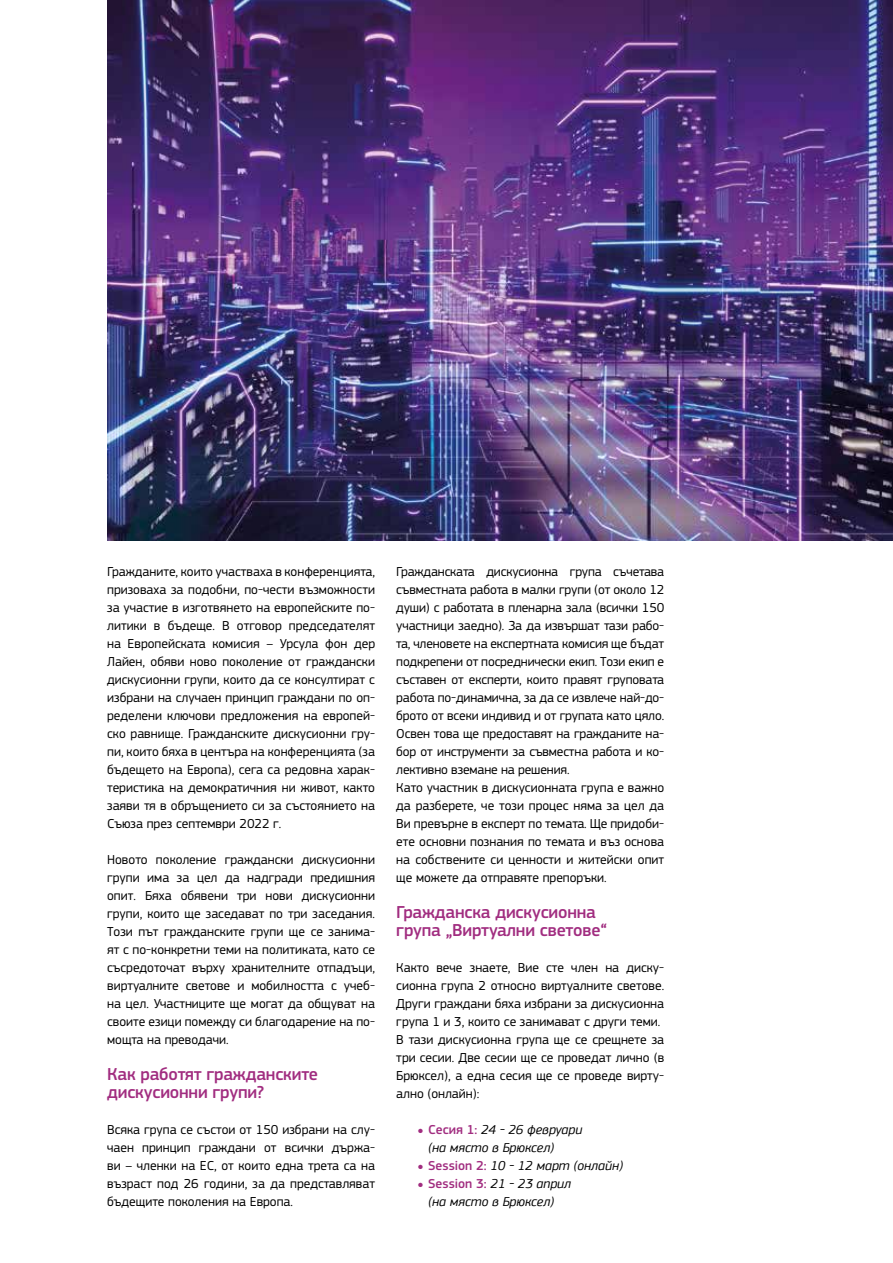
<style>
.page{position:relative;width:893px;height:1263px;background:#fff}
.page>*{position:absolute;margin:0;border:0;box-sizing:border-box;transform-origin:0 0}
.t1{font:500 18px/18px "EC Square Sans Pro";letter-spacing:-.01em;color:#a12d80}
.t2{font:13.5px/18px "EC Square Sans Pro";color:#000;text-align:justify}
.t3{font:italic 13.5px/18px "EC Square Sans Pro";color:#000}
.s1{font-style:normal;font-size:24px;color:#a12d80}
.s2{font-weight:500;font-style:normal;color:#a12d80}
</style>
<div class="page">
<img style="left:107px;top:0;width:786px;height:540px">
<p class="t2" style="left:107px;top:563px;width:269px">Гражданите, които участваха в конференцията, призоваха за подобни, по-чести възможности за участие в изготвянето на европейските по&shy;литики в бъдеще. В отговор председателят на Европейската комисия – Урсула фон дер Лайен, обяви ново поколение от граждански дискусионни групи, които да се консултират с избрани на случаен принцип граждани по оп&shy;ределени ключови предложения на европей&shy;ско равнище. Гражданските дискусионни гру&shy;пи, които бяха в центъра на конференцията (за бъдещето на Европа), сега са редовна харак&shy;теристика на демократичния ни живот, както заяви тя в обръщението си за състоянието на Съюза през септември 2022 г.</p>
<p class="t2" style="left:107px;top:851px;width:269px">Новото поколение граждански дискусионни групи има за цел да надгради предишния опит. Бяха обявени три нови дискусионни групи, които ще заседават по три заседания.<br>Този път гражданските групи ще се занима&shy;ят с по-конкретни теми на политиката, като се съсредоточат върху хранителните отпадъци, виртуалните светове и мобилността с учеб&shy;на цел. Участниците ще могат да общуват на своите езици помежду си благодарение на по&shy;мощта на преводачи.</p>
<h1 class="t1" style="left:107px;top:1065px;width:212px">Как работят гражданските дискусионни групи?</h1>
<p class="t2" style="left:107px;top:1121px;width:269px">Всяка група се състои от 150 избрани на слу&shy;чаен принцип граждани от всички държа&shy;ви – членки на ЕС, от които една трета са на възраст под 26 години, за да представляват бъдещите поколения на Европа.</p>
<p class="t2" style="left:396px;top:563px;width:269px;text-align:left">Гражданската дискусионна група съчетава съвместната работа в малки групи (от около 12 души) с работата в пленарна зала (всички 150 участници заедно). За да извършат тази рабо&shy;та, членовете на експертната комисия ще бъдат подкрепени от посреднически екип. Този екип е съставен от експерти, които правят груповата работа по-динамична, за да се извлече най-до&shy;брото от всеки индивид и от групата като цяло.<br>Освен това ще предоставят на гражданите на&shy;бор от инструменти за съвместна работа и ко&shy;лективно вземане на решения.<br>Като участник в дискусионната група е важно да разберете, че този процес няма за цел да Ви превърне в експерт по темата. Ще придоби&shy;ете основни познания по темата и въз основа на собствените си ценности и житейски опит ще можете да отправяте препоръки.</p>
<h1 class="t1" style="left:396px;top:903px;width:212px">Гражданска дискусионна група „Виртуални светове“</h1>
<p class="t2" style="left:396px;top:959px;width:269px;text-align:left">Както вече знаете, Вие сте член на диску&shy;сионна група 2 относно виртуалните светове.<br>Други граждани бяха избрани за дискусионна група 1 и 3, които се занимават с други теми.<br>В тази дискусионна група ще се срещнете за три сесии. Две сесии ще се проведат лично (в Брюксел), а една сесия ще се проведе вирту&shy;ално (онлайн):</p>
<p class="t3" style="left:428px;top:1121px;width:156px;text-indent:-11px"><span class="s1">•</span> <span class="s2">Сесия 1:</span> 24 - 26 февруари (на място в Брюксел)</p>
<p class="t3" style="left:417px;top:1157px;width:207px"><span class="s1">•</span> <span class="s2">Session 2:</span> 10 - 12 март (онлайн)</p>
<p class="t3" style="left:417px;top:1175px;width:155px;text-align:center"><span class="s1">•</span> <span class="s2">Session 3:</span> 21 - 23 април (на място в Брюксел)</p>
</div>
